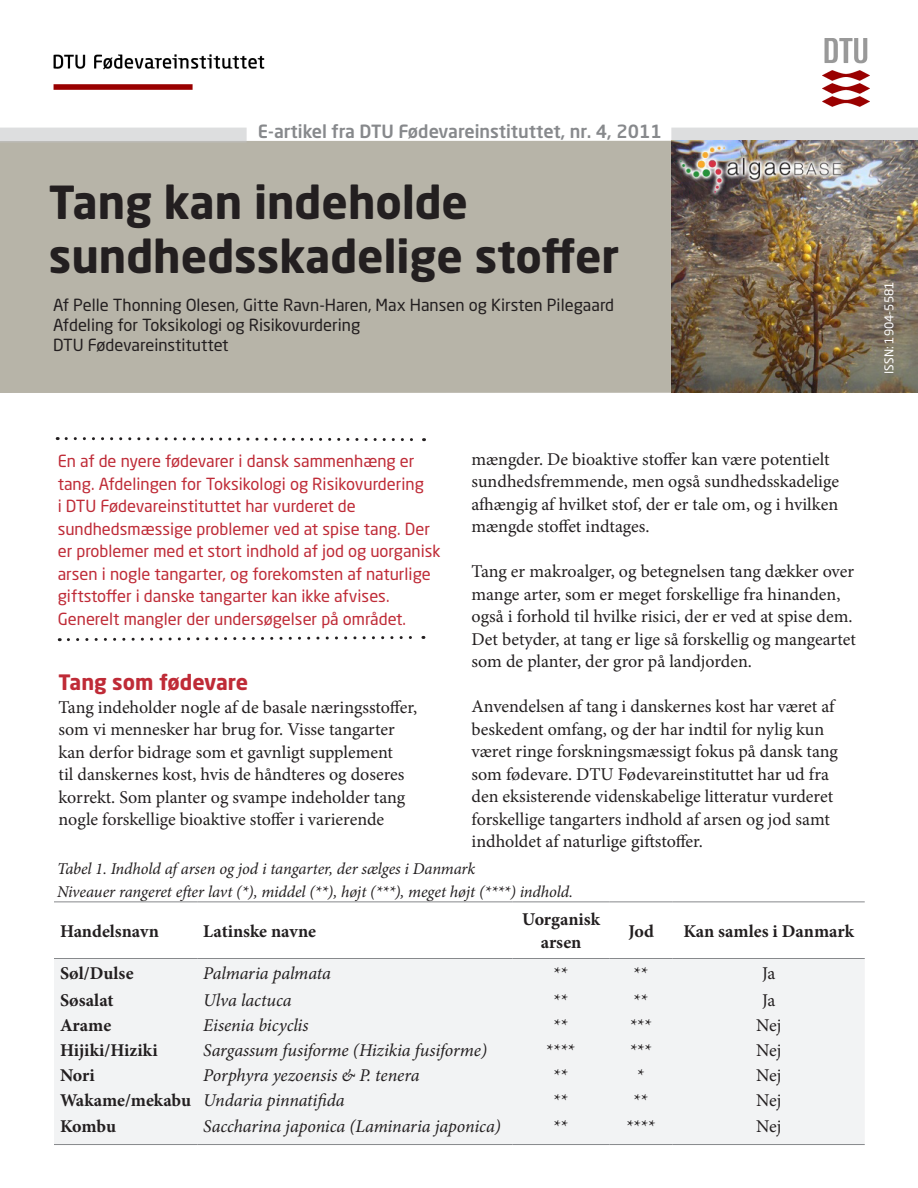
<style>
.page{position:relative;width:918px;height:1188px;background:#fff}
.page>*{position:absolute;margin:0;border:0;box-sizing:border-box;transform-origin:0 0}
.Head_2{font:700 45px "Neo Sans Std";color:#231f20}
.Brødtekst{font:700 21px "Neo Sans Std";color:#bf2b37}
.Brødtekst-2{font:18px/22.5px "Minion Pro";color:#231f20}
.Brødtekst-3{font:italic 18px "Minion Pro";letter-spacing:-.005em;color:#231f20}
.Brødtekst-4{font:700 18px "Minion Pro";color:#231f20}
.Head_4{font:500 18px "Neo Sans Std";color:#87898c}
.Brødtekst-5{font:16.5px/22.5px "Neo Sans Std";color:#bf2b37}
.Brødtekst-6{font:italic 16.5px "Minion Pro";letter-spacing:-.005em;color:#231f20}
.Head_2-2{font:16.5px "Neo Sans Std";color:#231f20}
.t1{font:12px "Neo Sans Std";color:#fff}
</style>
<div class="page">
<div style="left:0;top:141px;width:918px;height:252px;background:#b7b4a8"></div>
<img style="left:823px;top:39px;width:46px;height:68px">
<img style="left:54px;top:54px;width:210px;height:35px">
<svg style="left:0;top:128px;width:247px;height:14px;background:#dadbdc"></svg>
<svg style="left:671px;top:128px;width:247px;height:13px;background:#d7d8d9"></svg>
<img style="left:671px;top:141px;width:247px;height:252px">
<svg style="left:57px;top:437px;width:368px;height:5px"></svg>
<svg style="left:59px;top:635px;width:365px;height:7px"></svg>
<div style="left:54px;top:959px;width:810px;height:185px;background:#f2f3f4"></div>
<hr style="left:54px;top:958px;width:143px;height:1px;background:#87898c">
<hr style="left:197px;top:958px;width:315px;height:1px;background:#87898c">
<hr style="left:512px;top:958px;width:98px;height:1px;background:#87898c">
<hr style="left:610px;top:958px;width:63px;height:1px;background:#87898c">
<hr style="left:673px;top:958px;width:192px;height:1px;background:#87898c">
<hr style="left:54px;top:902px;width:143px;height:1px;background:#87898c">
<hr style="left:197px;top:902px;width:315px;height:1px;background:#87898c">
<hr style="left:512px;top:902px;width:98px;height:1px;background:#87898c">
<hr style="left:610px;top:902px;width:63px;height:1px;background:#87898c">
<hr style="left:673px;top:902px;width:192px;height:1px;background:#87898c">
<hr style="left:54px;top:1144px;width:143px;height:1px;background:#87898c">
<hr style="left:197px;top:1144px;width:315px;height:1px;background:#87898c">
<hr style="left:512px;top:1144px;width:98px;height:1px;background:#87898c">
<hr style="left:610px;top:1144px;width:63px;height:1px;background:#87898c">
<hr style="left:673px;top:1144px;width:192px;height:1px;background:#87898c">
<p class="Head_4" style="left:258px;top:120px;width:405px">E-artikel fra DTU Fødevareinstituttet, nr. 4, 2011</p>
<p class="Head_2" style="left:49px;top:173px;width:421px">Tang kan indeholde</p>
<p class="Head_2" style="left:49px;top:227px;width:572px">sundhedsskadelige stoffer</p>
<p class="Head_2-2" style="left:53px;top:295px;width:562px">Af Pelle Thonning Olesen, Gitte Ravn-Haren, Max Hansen og Kirsten Pilegaard</p>
<p class="Head_2-2" style="left:53px;top:315px;width:309px">Afdeling for Toksikologi og Risikovurdering</p>
<p class="Head_2-2" style="left:53px;top:335px;width:177px">DTU Fødevareinstituttet</p>
<p class="t1" style="left:882px;top:374px;width:94px;rotate:-90deg">ISSN: 1904-5581</p>
<p class="Brødtekst-5" style="left:58px;top:450px;width:385px">En af de nyere fødevarer i dansk sammenhæng er tang. Afdelingen for Toksikologi og Risikovurdering<br>i DTU Fødevareinstituttet har vurderet de sundhedsmæssige problemer ved at spise tang. Der er problemer med et stort indhold af jod og uorganisk arsen i nogle tangarter, og forekomsten af naturlige giftstoffer i danske tangarter kan ikke afvises.<br>Generelt mangler der undersøgelser på området.</p>
<p class="Brødtekst-2" style="left:472px;top:448px;width:369px">mængder. De bioaktive stoffer kan være potentielt sundhedsfremmende, men også sundhedsskadelige afhængig af hvilket stof, der er tale om, og i hvilken mængde stoffet indtages.</p>
<p class="Brødtekst-2" style="left:472px;top:560px;width:386px">Tang er makroalger, og betegnelsen tang dækker over mange arter, som er meget forskellige fra hinanden, også i forhold til hvilke risici, der er ved at spise dem.<br>Det betyder, at tang er lige så forskellig og mangeartet som de planter, der gror på landjorden.</p>
<p class="Brødtekst-2" style="left:472px;top:695px;width:368px">Anvendelsen af tang i danskernes kost har været af beskedent omfang, og der har indtil for nylig kun været ringe forskningsmæssigt fokus på dansk tang som fødevare. DTU Fødevareinstituttet har ud fra den eksisterende videnskabelige litteratur vurderet forskellige tangarters indhold af arsen og jod samt indholdet af naturlige giftstoffer.</p>
<p class="Brødtekst-6" style="left:57px;top:858px;width:420px">Tabel 1. Indhold af arsen og jod i tangarter, der sælges i Danmark</p>
<p class="Brødtekst-6" style="left:57px;top:880px;width:518px">Niveauer rangeret efter lavt (*), middel (**), højt (***), meget højt (****) indhold.</p>
<p class="Brødtekst-4" style="left:60px;top:918px;width:100px">Handelsnavn</p>
<p class="Brødtekst-4" style="left:203px;top:918px;width:114px">Latinske navne</p>
<p class="Brødtekst" style="left:58px;top:669px;width:191px">Tang som fødevare</p>
<p class="Brødtekst-2" style="left:58px;top:696px;width:360px">Tang indeholder nogle af de basale næringsstoffer, som vi mennesker har brug for. Visse tangarter kan derfor bidrage som et gavnligt supplement<br>til danskernes kost, hvis de håndteres og doseres korrekt. Som planter og svampe indeholder tang nogle forskellige bioaktive stoffer i varierende</p>
<p class="Brødtekst-4" style="left:522px;top:907px;width:79px">Uorganisk</p>
<p class="Brødtekst-4" style="left:541px;top:930px;width:42px">arsen</p>
<p class="Brødtekst-4" style="left:628px;top:918px;width:27px">Jod</p>
<p class="Brødtekst-4" style="left:683px;top:918px;width:172px">Kan samles i Danmark</p>
<p class="Brødtekst-4" style="left:60px;top:961px;width:75px">Søl/Dulse</p>
<p class="Brødtekst-3" style="left:203px;top:961px;width:129px">Palmaria palmata</p>
<p class="Brødtekst-2" style="left:554px;top:962px;width:16px">**</p>
<p class="Brødtekst-2" style="left:634px;top:962px;width:16px">**</p>
<p class="Brødtekst-2" style="left:762px;top:962px;width:15px">Ja</p>
<p class="Brødtekst-4" style="left:60px;top:988px;width:55px">Søsalat</p>
<p class="Brødtekst-3" style="left:203px;top:988px;width:90px">Ulva lactuca</p>
<p class="Brødtekst-2" style="left:554px;top:989px;width:16px">**</p>
<p class="Brødtekst-2" style="left:634px;top:989px;width:16px">**</p>
<p class="Brødtekst-2" style="left:762px;top:989px;width:15px">Ja</p>
<p class="Brødtekst-4" style="left:60px;top:1013px;width:53px">Arame</p>
<p class="Brødtekst-3" style="left:203px;top:1013px;width:107px">Eisenia bicyclis</p>
<p class="Brødtekst-2" style="left:554px;top:1014px;width:16px">**</p>
<p class="Brødtekst-2" style="left:630px;top:1014px;width:23px">***</p>
<p class="Brødtekst-2" style="left:756px;top:1014px;width:27px">Nej</p>
<p class="Brødtekst-4" style="left:60px;top:1038px;width:99px">Hijiki/Hiziki</p>
<p class="Brødtekst-3" style="left:203px;top:1038px;width:285px">Sargassum fusiforme (Hizikia fusiforme)</p>
<p class="Brødtekst-2" style="left:546px;top:1039px;width:31px">****</p>
<p class="Brødtekst-2" style="left:630px;top:1039px;width:23px">***</p>
<p class="Brødtekst-2" style="left:756px;top:1039px;width:27px">Nej</p>
<p class="Brødtekst-4" style="left:60px;top:1063px;width:36px">Nori</p>
<p class="Brødtekst-3" style="left:203px;top:1063px;width:218px">Porphyra yezoensis &amp; P. tenera</p>
<p class="Brødtekst-2" style="left:554px;top:1064px;width:16px">**</p>
<p class="Brødtekst-2" style="left:638px;top:1064px;width:9px">*</p>
<p class="Brødtekst-2" style="left:756px;top:1064px;width:27px">Nej</p>
<p class="Brødtekst-4" style="left:60px;top:1088px;width:133px">Wakame/mekabu</p>
<p class="Brødtekst-3" style="left:203px;top:1088px;width:143px">Undaria pinnatifida</p>
<p class="Brødtekst-2" style="left:554px;top:1090px;width:16px">**</p>
<p class="Brødtekst-2" style="left:634px;top:1090px;width:16px">**</p>
<p class="Brødtekst-2" style="left:756px;top:1090px;width:27px">Nej</p>
<p class="Brødtekst-4" style="left:60px;top:1113px;width:58px">Kombu</p>
<p class="Brødtekst-3" style="left:203px;top:1113px;width:299px">Saccharina japonica (Laminaria japonica)</p>
<p class="Brødtekst-2" style="left:554px;top:1115px;width:16px">**</p>
<p class="Brødtekst-2" style="left:627px;top:1115px;width:31px">****</p>
<p class="Brødtekst-2" style="left:756px;top:1115px;width:27px">Nej</p>
</div>
